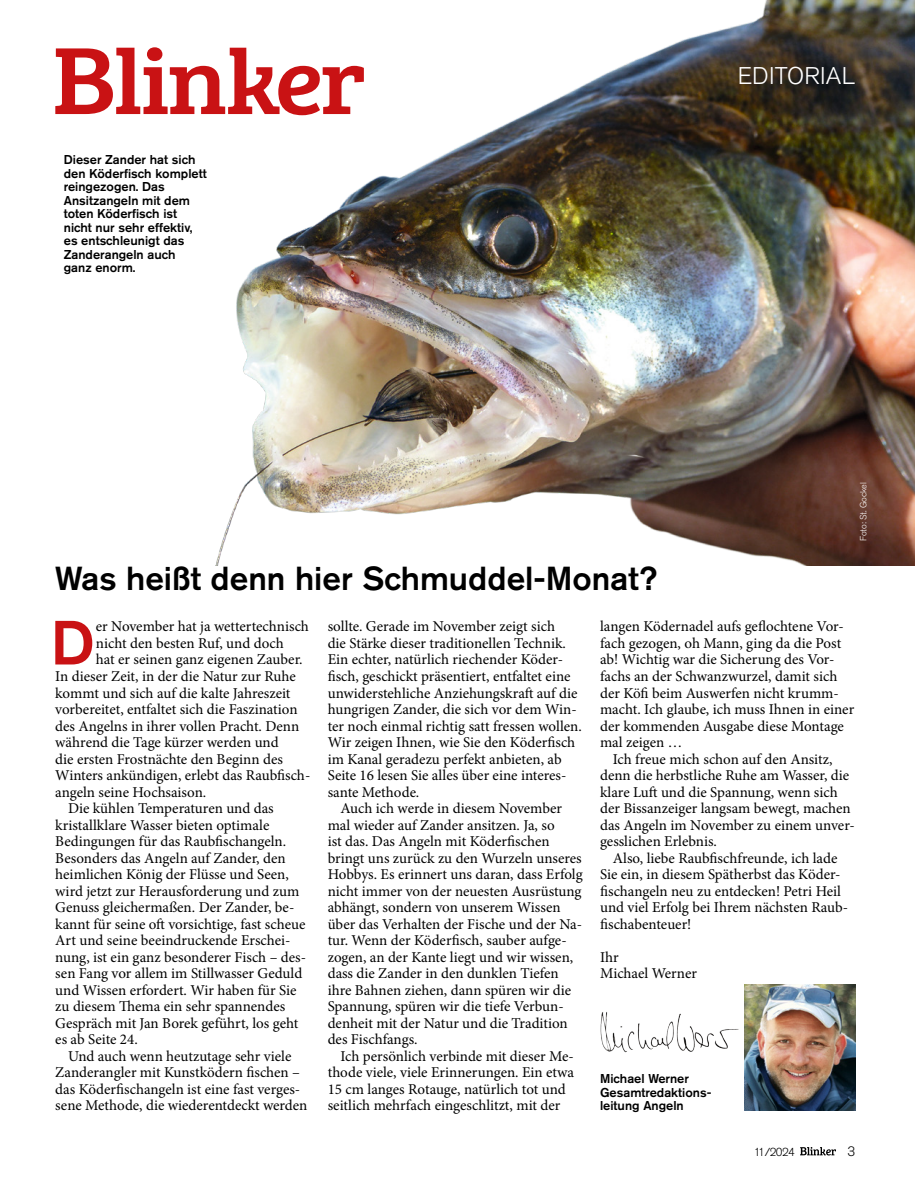
<style>
.page{position:relative;width:915px;height:1191px;background:#fff}
.page>*{position:absolute;margin:0;border:0;box-sizing:border-box;transform-origin:0 0}
.t1{font:500 61.8px "Akzidenz Grotesk Pro";color:#c91214}
.t2{font:500 33px "Akzidenz Grotesk Pro";color:#000}
.t3{font:300 24px "Akzidenz Grotesk Pro";letter-spacing:.01em;color:#fff}
.t4{font:15px/16.5px "Minion Pro";color:#000}
.t5{font:300 13.5px "Akzidenz Grotesk Pro";color:#000}
.t6{font:500 12.75px/13.5px "Akzidenz Grotesk Pro";color:#000}
.t7{font:300 11.55px "Akzidenz Grotesk Pro";letter-spacing:-.05em;color:#000}
.t8{font:300 9px "Akzidenz Grotesk Pro";color:#fff}
</style>
<div class="page">
<img style="left:216px;top:0;width:698px;height:565px">
<img style="left:744px;top:984px;width:111px;height:126px">
<svg style="left:55px;top:47px;width:309px;height:68px"></svg>
<img style="left:600px;top:1012px;width:27px;height:40px">
<svg style="left:800px;top:1147px;width:35px;height:8px"></svg>
<p class="t6" style="left:64px;top:153px;width:144px">Dieser Zander hat sich den Köderfisch komplett reingezogen. Das<br>Ansitzangeln mit dem toten Köderfisch ist nicht nur sehr effektiv, es entschleunigt das<br>Zanderangeln auch ganz enorm.</p>
<h2 class="t2" style="left:55px;top:557px;width:603px">Was heißt denn hier Schmuddel-Monat?</h2>
<h3 class="t3" style="left:737px;top:60px;width:119px">EDITORIAL</h3>
<p class="t8" style="left:857px;top:541px;width:61px;rotate:-90deg">Foto: St. Gockel</p>
<h1 class="t1" style="left:51px;top:603px;width:45px">D</h1>
<p class="t4" style="left:96px;top:618px;width:214px">er November hat ja wettertechnisch</p>
<p class="t4" style="left:96px;top:635px;width:189px">nicht den besten Ruf, und doch</p>
<p class="t4" style="left:96px;top:651px;width:208px">hat er seinen ganz eigenen Zauber.</p>
<p class="t4" style="left:55px;top:668px;width:242px">In dieser Zeit, in der die Natur zur Ruhe</p>
<p class="t4" style="left:55px;top:684px;width:237px">kommt und sich auf die kalte Jahreszeit</p>
<p class="t4" style="left:55px;top:701px;width:244px">vorbereitet, entfaltet sich die Faszination</p>
<p class="t4" style="left:55px;top:717px;width:245px">des Angelns in ihrer vollen Pracht. Denn</p>
<p class="t4" style="left:55px;top:734px;width:225px">während die Tage kürzer werden und</p>
<p class="t4" style="left:55px;top:750px;width:229px">die ersten Frostnächte den Beginn des</p>
<p class="t4" style="left:55px;top:767px;width:256px">Winters ankündigen, erlebt das Raubfisch-</p>
<p class="t4" style="left:55px;top:783px;width:152px">angeln seine Hochsaison.</p>
<p class="t4" style="left:68px;top:800px;width:207px">Die kühlen Temperaturen und das</p>
<p class="t4" style="left:55px;top:816px;width:215px">kristallklare Wasser bieten optimale</p>
<p class="t4" style="left:55px;top:833px;width:232px">Bedingungen für das Raubfischangeln.</p>
<p class="t4" style="left:55px;top:849px;width:232px">Besonders das Angeln auf Zander, den</p>
<p class="t4" style="left:55px;top:866px;width:235px">heimlichen König der Flüsse und Seen,</p>
<p class="t4" style="left:55px;top:882px;width:245px">wird jetzt zur Herausforderung und zum</p>
<p class="t4" style="left:55px;top:899px;width:240px">Genuss gleichermaßen. Der Zander, be-</p>
<p class="t4" style="left:55px;top:915px;width:251px">kannt für seine oft vorsichtige, fast scheue</p>
<p class="t4" style="left:55px;top:932px;width:237px">Art und seine beeindruckende Erschei-</p>
<p class="t4" style="left:55px;top:948px;width:252px">nung, ist ein ganz besonderer Fisch – des-</p>
<p class="t4" style="left:55px;top:965px;width:248px">sen Fang vor allem im Stillwasser Geduld</p>
<p class="t4" style="left:55px;top:981px;width:243px">und Wissen erfordert. Wir haben für Sie</p>
<p class="t4" style="left:55px;top:998px;width:231px">zu diesem Thema ein sehr spannendes</p>
<p class="t4" style="left:55px;top:1014px;width:244px">Gespräch mit Jan Borek geführt, los geht</p>
<p class="t4" style="left:55px;top:1031px;width:84px">es ab Seite 24.</p>
<p class="t4" style="left:68px;top:1047px;width:225px">Und auch wenn heutzutage sehr viele</p>
<p class="t4" style="left:55px;top:1064px;width:246px">Zanderangler mit Kunstködern fischen –</p>
<p class="t4" style="left:55px;top:1080px;width:246px">das Köderfischangeln ist eine fast verges-</p>
<p class="t4" style="left:55px;top:1097px;width:253px">sene Methode, die wiederentdeckt werden</p>
<p class="t4" style="left:327px;top:618px;width:255px">sollte. Gerade im November zeigt sich<br>die Stärke dieser traditionellen Technik.<br>Ein echter, natürlich riechender Köder&shy;fisch, geschickt präsentiert, entfaltet eine unwiderstehliche Anziehungskraft auf die hungrigen Zander, die sich vor dem Win&shy;ter noch einmal richtig satt fressen wollen.<br>Wir zeigen Ihnen, wie Sie den Köderfisch im Kanal geradezu perfekt anbieten, ab Seite 16 lesen Sie alles über eine interes&shy;sante Methode.</p>
<p class="t4" style="left:327px;top:800px;width:256px;text-indent:13px">Auch ich werde in diesem November mal wieder auf Zander ansitzen. Ja, so<br>ist das. Das Angeln mit Köderfischen bringt uns zurück zu den Wurzeln unseres Hobbys. Es erinnert uns daran, dass Erfolg nicht immer von der neuesten Ausrüstung abhängt, sondern von unserem Wissen über das Verhalten der Fische und der Na&shy;tur. Wenn der Köderfisch, sauber aufge&shy;zogen, an der Kante liegt und wir wissen, dass die Zander in den dunklen Tiefen ihre Bahnen ziehen, dann spüren wir die Spannung, spüren wir die tiefe Verbun&shy;denheit mit der Natur und die Tradition des Fischfangs.</p>
<p class="t4" style="left:327px;top:1047px;width:248px;text-indent:13px">Ich persönlich verbinde mit dieser Me&shy;thode viele, viele Erinnerungen. Ein etwa 15 cm langes Rotauge, natürlich tot und seitlich mehrfach eingeschlitzt, mit der</p>
<p class="t4" style="left:600px;top:618px;width:255px">langen Ködernadel aufs geflochtene Vor&shy;fach gezogen, oh Mann, ging da die Post ab! Wichtig war die Sicherung des Vor&shy;fachs an der Schwanzwurzel, damit sich der Köfi beim Auswerfen nicht krumm&shy;macht. Ich glaube, ich muss Ihnen in einer der kommenden Ausgabe diese Montage mal zeigen …</p>
<p class="t4" style="left:600px;top:750px;width:256px;text-indent:13px">Ich freue mich schon auf den Ansitz, denn die herbstliche Ruhe am Wasser, die klare Luft und die Spannung, wenn sich der Bissanzeiger langsam bewegt, machen das Angeln im November zu einem unver&shy;gesslichen Erlebnis.</p>
<p class="t4" style="left:600px;top:849px;width:249px;text-indent:13px">Also, liebe Raubfischfreunde, ich lade Sie ein, in diesem Spätherbst das Köder&shy;fischangeln neu zu entdecken! Petri Heil und viel Erfolg bei Ihrem nächsten Raub&shy;fischabenteuer!</p>
<p class="t4" style="left:600px;top:948px;width:98px">Ihr<br>Michael Werner</p>
<p class="t6" style="left:600px;top:1071px;width:113px">Michael Werner<br>Gesamtredaktions&shy;leitung Angeln</p>
<p class="t7" style="left:753px;top:1144px;width:43px">11/2024</p>
<p class="t5" style="left:847px;top:1142px;width:9px">3</p>
</div>
